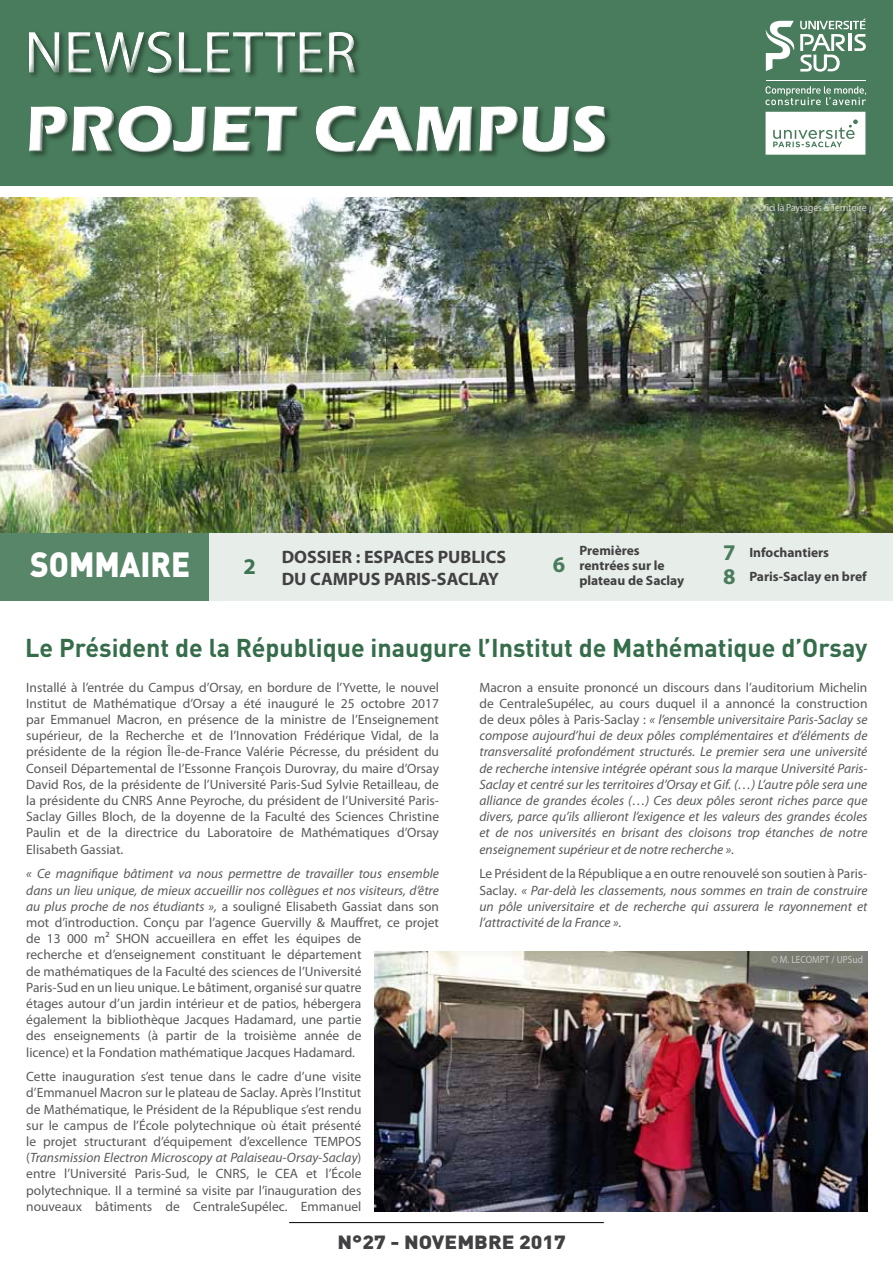
<style>
.page{position:relative;width:893px;height:1263px;background:#fff}
.page>*{position:absolute;margin:0;border:0;box-sizing:border-box;transform-origin:0 0}
.t1{font:700 67.5px "Eras ITC";color:#fff}
.t2{font:60px "Myriad Pro";color:#fff}
.t3{font:900 34.65px "DINOT";color:#fff;scale:.91 1}
.t4{font:700 25.5px "DINOT";color:#356d4a}
.t5{font:700 22.5px/23.7px "Myriad Pro";color:#497c5c}
.t6{font:700 22.5px "Myriad Pro";color:#3f7453}
.t7{font:900 18.9px "DINOT";color:#414042;scale:1.11 1}
.t8{font:700 18px/21.6px "Myriad Pro";color:#414042}
.t9{font:13.5px/16.2px "Myriad Pro";color:#58595b;text-align:justify}
.t10{font:italic 13.5px/16.2px "Myriad Pro";color:#58595b;text-align:justify}
.t11{font:700 13.5px/23.5px "Myriad Pro";color:#414042}
.t12{font:10.8px "DINOT";color:#414042;scale:1.11 1}
.t13{font:10.5px "Myriad Pro";color:#d3d5d6;scale:.9 1}
.t14{font:10.5px "Myriad Pro";color:#dadbdc;scale:.9 1}
.s1{font-style:italic}
.s2{font-style:normal}
</style>
<div class="page">
<hr style="left:289px;top:1222px;width:315px;height:1px;background:#000">
<div style="left:0;top:531px;width:893px;height:70px;background:#e7ede9"></div>
<div style="left:0;top:529px;width:209px;height:72px;background:#588669"></div>
<div style="left:0;top:0;width:893px;height:185px;background:#497c5c"></div>
<img style="left:0;top:198px;width:893px;height:335px">
<div style="left:20px;top:25px;width:346px;height:59px;background:#000;opacity:.75"></div>
<div style="left:28px;top:104px;width:585px;height:56px;background:#000;opacity:.4"></div>
<div style="left:26px;top:104px;width:580px;height:49px;background:#497c5c"></div>
<div style="left:26px;top:106px;width:582px;height:49px;background:#000;opacity:.75"></div>
<svg style="left:765px;top:86px;width:101px;height:19px"></svg>
<svg style="left:766px;top:19px;width:100px;height:53px"></svg>
<hr style="left:765px;top:80px;width:100px;height:1px;background:#fff">
<svg style="left:766px;top:112px;width:99px;height:43px;background:#eaefec"></svg>
<img style="left:374px;top:951px;width:493px;height:261px">
<h2 class="t2" style="left:24px;top:16px;width:334px">NEWSLETTER</h2>
<h1 class="t1" style="left:26px;top:90px;width:585px">PROJET CAMPUS</h1>
<p class="t13" style="left:750px;top:200px;width:131px">© D’ici là Paysages &amp; Territoire</p>
<h3 class="t3" style="left:30px;top:542px;width:177px">SOMMAIRE</h3>
<h3 class="t6" style="left:243px;top:552px;width:14px">2</h3>
<h3 class="t8" style="left:282px;top:546px;width:226px">DOSSIER : ESPACES PUBLICS<br>DU CAMPUS PARIS-SACLAY</h3>
<h3 class="t5" style="left:723px;top:540px;width:14px">7<br>8</h3>
<p class="t11" style="left:579px;top:543px;width:87px;line-height:15px">Premières rentrées sur le</p>
<h3 class="t5" style="left:553px;top:552px;width:14px">6</h3>
<p class="t11" style="left:749px;top:540px;width:119px">Infochantiers<br>Paris-Saclay en bref</p>
<p class="t11" style="left:579px;top:569px;width:106px">plateau de Saclay</p>
<h3 class="t4" style="left:25px;top:631px;width:844px">Le Président de la République inaugure l’Institut de Mathématique d’Orsay</h3>
<p class="t9" style="left:26px;top:679px;width:414px">Installé à l’entrée du Campus d’Orsay, en bordure de l’Yvette, le nouvel Institut de Mathématique d’Orsay a été inauguré le 25 octobre 2017 par Emmanuel Macron, en présence de la ministre de l’Enseignement supérieur, de la Recherche et de l’Innovation Frédérique Vidal, de la présidente de la région Île-de-France Valérie Pécresse, du président du Conseil Départemental de l’Essonne François Durovray, du maire d’Orsay David Ros, de la présidente de l’Université Paris-Sud Sylvie Retailleau, de la présidente du CNRS Anne Peyroche, du président de l’Université Paris-Saclay Gilles Bloch, de la doyenne de la Faculté des Sciences Christine Paulin et de la directrice du Laboratoire de Mathématiques d’Orsay Elisabeth Gassiat.</p>
<p class="t9" style="left:26px;top:865px;width:414px;text-align:left"><span class="s1">« Ce magnifique bâtiment va nous permettre de travailler tous ensemble dans un lieu unique, de mieux accueillir nos collègues et nos visiteurs, d’être au plus proche de nos étudiants »,</span> a souligné Elisabeth Gassiat dans son mot d’introduction. Conçu par l’agence Guervilly &amp; Mauffret, ce projet de 13 000 m² SHON accueillera en effet les équipes de<br>recherche et d’enseignement constituant le département<br>de mathématiques de la Faculté des sciences de l’Université<br>Paris-Sud en un lieu unique. Le bâtiment, organisé sur quatre<br>étages autour d’un jardin intérieur et de patios, hébergera<br>également la bibliothèque Jacques Hadamard, une partie<br>des enseignements (à partir de la troisième année de<br>licence) et la Fondation mathématique Jacques Hadamard.</p>
<p class="t9" style="left:26px;top:1068px;width:337px">Cette inauguration s’est tenue dans le cadre d’une visite d’Emmanuel Macron sur le plateau de Saclay. Après l’Institut de Mathématique, le Président de la République s’est rendu sur le campus de l’École polytechnique où était présenté le projet structurant d’équipement d’excellence TEMPOS (<span class="s1">Transmission Electron Microscopy at Palaiseau-Orsay-Saclay</span>) entre l’Université Paris-Sud, le CNRS, le CEA et l’École polytechnique. Il a terminé sa visite par l’inauguration des nouveaux bâtiments de CentraleSupélec. Emmanuel</p>
<p class="t10" style="left:479px;top:679px;width:390px"><span class="s2">Macron a ensuite prononcé un discours dans l’auditorium Michelin de CentraleSupélec, au cours duquel il a annoncé la construction de deux pôles à Paris-Saclay :</span> « l’ensemble universitaire Paris-Saclay se compose aujourd’hui de deux pôles complémentaires et d’éléments de transversalité profondément structurés. Le premier sera une université de recherche intensive intégrée opérant sous la marque Université Paris-Saclay et centré sur les territoires d’Orsay et Gif. (…) L’autre pôle sera une alliance de grandes écoles (…) Ces deux pôles seront riches parce que divers, parce qu’ils allieront l’exigence et les valeurs des grandes écoles et de nos universités en brisant des cloisons trop étanches de notre enseignement supérieur et de notre recherche ».</p>
<p class="t10" style="left:479px;top:865px;width:390px"><span class="s2">Le Président de la République a en outre renouvelé son soutien à Paris-Saclay.</span> « Par-delà les classements, nous sommes en train de construire un pôle universitaire et de recherche qui assurera le rayonnement et l’attractivité de la France ».</p>
<p class="t14" style="left:771px;top:953px;width:103px">© M. LECOMPT / UPSud</p>
<p class="t12" style="left:342px;top:1232px;width:189px">NEWSLETTER N°27 - NOVEMBRE 2017</p>
<h3 class="t7" style="left:337px;top:1230px;width:207px">N°27 - NOVEMBRE 2017</h3>
</div>
